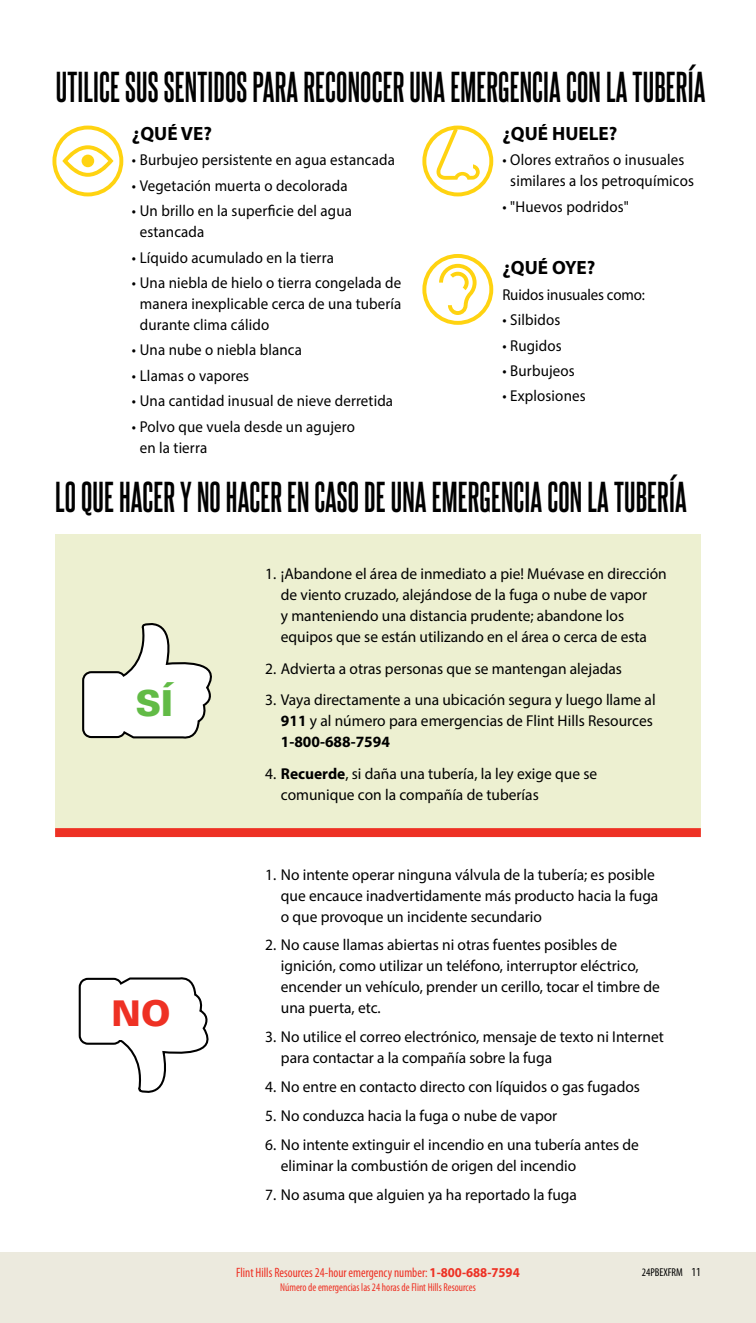
<style>
.page{position:relative;width:756px;height:1323px;background:#fff}
.page>*{position:absolute;margin:0;border:0;box-sizing:border-box;transform-origin:0 0}
.t1{font:700 36.75px "Steelfish Rg";letter-spacing:.005em;color:#000;scale:.95 1}
.t2{font:900 35.88px "Univers LT Std";color:#62bb46}
.t3{font:900 35.52px "Univers LT Std";color:#ee3124}
.t4{font:700 19.25px "Myriad Pro";color:#000}
.t5{font:15.75px/21px "Myriad Pro";color:#000}
.t6{font:15.75px/21px "Myriad Pro";color:#000;scale:.95 1}
.t7{font:condensed 13.65px "Myriad Pro";color:#ee3124;scale:.94 1}
.t8{font:condensed 11.38px "Myriad Pro";color:#ee3124;scale:.94 1}
.t9{font:condensed 11.38px "Myriad Pro";color:#000}
.s1{font-weight:700}
.s2{font-weight:700;font-stretch:normal}
.s3{font-size:12.25px}
</style>
<div class="page">
<div style="left:55px;top:534px;width:646px;height:299px;background:#edf0d1"></div>
<div style="left:55px;top:828px;width:646px;height:9px;background:#ee3124"></div>
<svg style="left:422px;top:254px;width:71px;height:71px"></svg>
<svg style="left:52px;top:126px;width:71px;height:70px"></svg>
<div style="left:82px;top:155px;width:12px;height:12px;background:#ffd311;border-radius:50%"></div>
<svg style="left:422px;top:126px;width:71px;height:70px"></svg>
<svg style="left:82px;top:623px;width:130px;height:116px"></svg>
<div style="left:115px;top:678px;width:79px;height:50px;background:#fff"></div>
<svg style="left:79px;top:977px;width:130px;height:116px"></svg>
<div style="left:101px;top:987px;width:80px;height:53px;background:#fff"></div>
<div style="left:0;top:1252px;width:756px;height:71px;background:#eceade"></div>
<h1 class="t1" style="left:56px;top:65px;width:685px">UTILICE SUS SENTIDOS PARA RECONOCER UNA EMERGENCIA CON LA TUBERÍA</h1>
<p class="t4" style="left:132px;top:121px;width:82px">¿QUÉ VE?</p>
<p class="t6" style="left:132px;top:149px;width:278px">• Burbujeo persistente en agua estancada</p>
<p class="t6" style="left:132px;top:175px;width:229px">• Vegetación muerta o decolorada</p>
<p class="t6" style="left:140px;top:200px;width:225px;text-indent:-8px">• Un brillo en la superficie del agua estancada</p>
<p class="t6" style="left:132px;top:247px;width:214px">• Líquido acumulado en la tierra</p>
<p class="t6" style="left:140px;top:272px;width:277px;text-align:justify;text-indent:-8px">• Una niebla de hielo o tierra congelada de manera inexplicable cerca de una tubería durante clima cálido</p>
<p class="t6" style="left:132px;top:339px;width:180px">• Una nube o niebla blanca</p>
<p class="t6" style="left:132px;top:365px;width:125px">• Llamas o vapores</p>
<p class="t6" style="left:132px;top:390px;width:277px">• Una cantidad inusual de nieve derretida</p>
<p class="t6" style="left:140px;top:416px;width:228px;text-indent:-8px">• Polvo que vuela desde un agujero en la tierra</p>
<p class="t4" style="left:502px;top:121px;width:117px">¿QUÉ HUELE?</p>
<p class="t6" style="left:510px;top:149px;width:195px;text-indent:-8px">• Olores extraños o inusuales similares a los petroquímicos</p>
<p class="t6" style="left:502px;top:196px;width:135px">• "Huevos podridos"</p>
<p class="t4" style="left:502px;top:255px;width:94px">¿QUÉ OYE?</p>
<p class="t6" style="left:502px;top:284px;width:152px">Ruidos inusuales como:</p>
<p class="t6" style="left:502px;top:309px;width:62px">• Silbidos</p>
<p class="t6" style="left:502px;top:334px;width:64px">• Rugidos</p>
<p class="t6" style="left:502px;top:360px;width:78px">• Burbujeos</p>
<p class="t6" style="left:502px;top:385px;width:89px">• Explosiones</p>
<h1 class="t1" style="left:55px;top:474px;width:666px">LO QUE HACER Y NO HACER EN CASO DE UNA EMERGENCIA CON LA TUBERÍA</h1>
<h2 class="t2" style="left:135px;top:681px;width:39px">SÍ</h2>
<h3 class="t3" style="left:112px;top:991px;width:61px">NO</h3>
<p class="t5" style="left:281px;top:563px;width:387px;text-indent:-16px">1. ¡Abandone el área de inmediato a pie! Muévase en dirección de viento cruzado, alejándose de la fuga o nube de vapor<br>y manteniendo una distancia prudente; abandone los equipos que se están utilizando en el área o cerca de esta</p>
<p class="t5" style="left:265px;top:658px;width:358px">2. Advierta a otras personas que se mantengan alejadas</p>
<p class="t5" style="left:281px;top:689px;width:376px;text-indent:-16px">3. Vaya directamente a una ubicación segura y luego llame al<br><span class="s1">911</span> y al número para emergencias de Flint Hills Resources<br><span class="s1">1-800-688-7594</span></p>
<p class="t5" style="left:281px;top:762px;width:318px;text-indent:-16px">4. <span class="s1">Recuerde</span>, si daña una tubería, la ley exige que se comunique con la compañía de tuberías</p>
<p class="t5" style="left:281px;top:863px;width:379px;text-indent:-16px">1. No intente operar ninguna válvula de la tubería; es posible que encauce inadvertidamente más producto hacia la fuga o que provoque un incidente secundario</p>
<p class="t5" style="left:281px;top:934px;width:381px;text-indent:-16px">2. No cause llamas abiertas ni otras fuentes posibles de ignición, como utilizar un teléfono, interruptor eléctrico, encender un vehículo, prender un cerillo, tocar el timbre de una puerta, etc.</p>
<p class="t5" style="left:281px;top:1026px;width:384px;text-indent:-16px">3. No utilice el correo electrónico, mensaje de texto ni Internet para contactar a la compañía sobre la fuga</p>
<p class="t5" style="left:265px;top:1076px;width:376px">4. No entre en contacto directo con líquidos o gas fugados</p>
<p class="t5" style="left:265px;top:1105px;width:294px">5. No conduzca hacia la fuga o nube de vapor</p>
<p class="t5" style="left:281px;top:1134px;width:360px;text-indent:-16px">6. No intente extinguir el incendio en una tubería antes de eliminar la combustión de origen del incendio</p>
<p class="t5" style="left:265px;top:1184px;width:313px">7. No asuma que alguien ya ha reportado la fuga</p>
<p class="t7" style="left:236px;top:1264px;width:303px">Flint Hills Resources 24-hour emergency number: <span class="s2">1-800-688-7594</span></p>
<p class="t9" style="left:642px;top:1265px;width:61px">24PBEXFRM <span class="s3">11</span></p>
<p class="t8" style="left:280px;top:1280px;width:210px">Número de emergencias las 24 horas de Flint Hills Resources</p>
</div>
